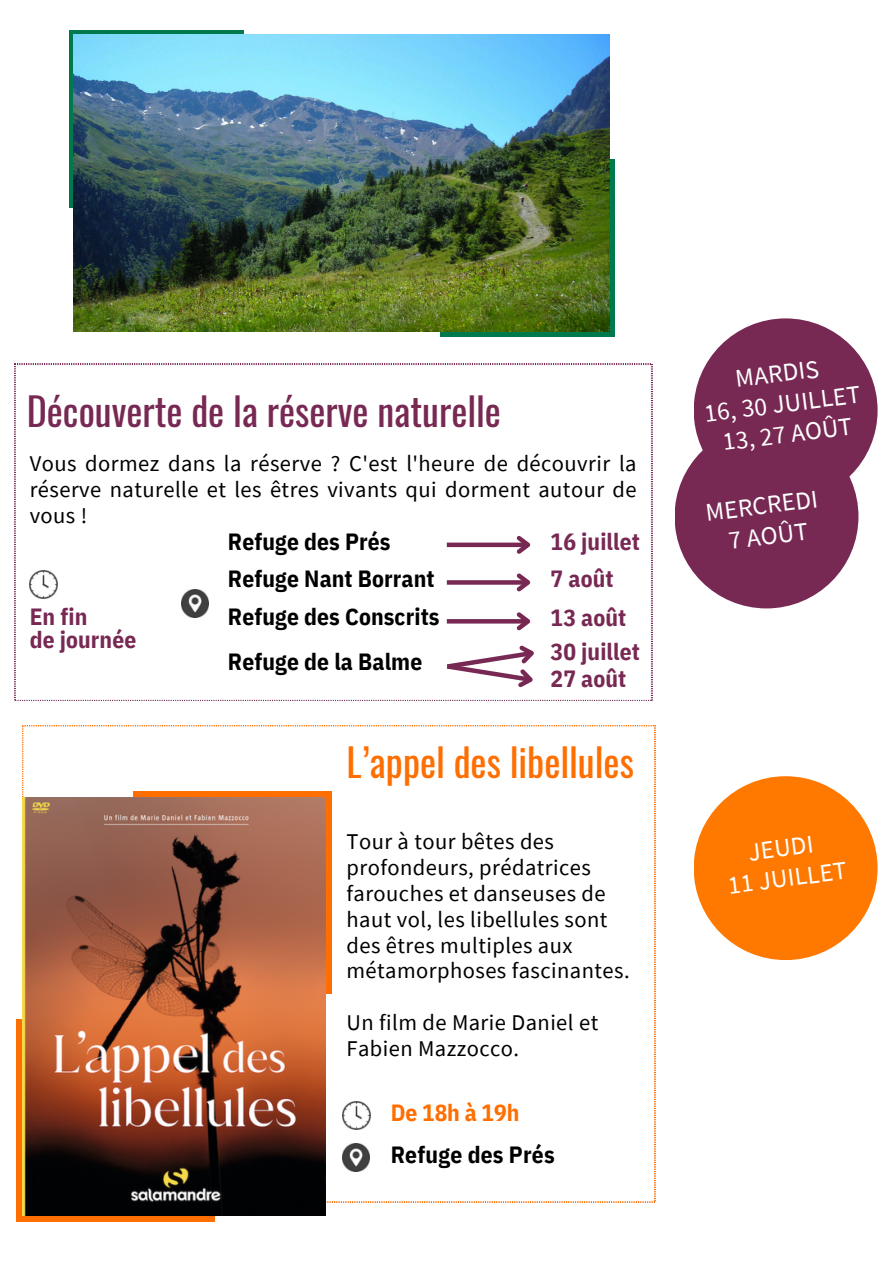
<style>
.page{position:relative;width:894px;height:1264px;background:#fff}
.page>*{position:absolute;margin:0;border:0;box-sizing:border-box;transform-origin:0 0}
.t1{font:38.25px "Oswald";color:#772953}
.t2{font:38.25px "Oswald";color:#ff6e00}
.t3{font:25.5px/30.5px "Source Sans Pro";color:#fff;text-align:center}
.t4{font:700 23.4px "IBM Plex Sans Cond";letter-spacing:.005em;color:#000}
.t5{font:700 23.4px/22.5px "IBM Plex Sans Cond";letter-spacing:.005em;color:#772953}
.t6{font:700 23.4px "IBM Plex Sans Cond";letter-spacing:-.005em;color:#ff6e00}
.t7{font:22.5px/25.8px "Source Sans Pro";letter-spacing:.02em;color:#000}
</style>
<div class="page">
<div style="left:693px;top:776px;width:184px;height:184px;background:#ff7900;border-radius:50%"></div>
<svg style="left:22px;top:725px;width:632px;height:477px"></svg>
<img style="left:342px;top:1101px;width:28px;height:28px">
<img style="left:342px;top:1143px;width:27px;height:28px">
<svg style="left:15px;top:364px;width:636px;height:336px"></svg>
<img style="left:29px;top:570px;width:28px;height:28px">
<div style="left:674px;top:424px;width:184px;height:184px;background:#772953;border-radius:50%"></div>
<div style="left:693px;top:318px;width:184px;height:184px;background:#772953;border-radius:50%"></div>
<img style="left:181px;top:589px;width:27px;height:28px">
<div style="left:446px;top:542px;width:82px;height:5px;background:#772953"></div>
<svg style="left:512px;top:532px;width:23px;height:26px"></svg>
<div style="left:133px;top:791px;width:198px;height:202px;background:#ff6e00"></div>
<div style="left:16px;top:1019px;width:198px;height:202px;background:#ff6e00"></div>
<img style="left:22px;top:797px;width:303px;height:418px">
<div style="left:440px;top:159px;width:175px;height:178px;background:#007a4d"></div>
<svg style="left:69px;top:30px;width:174px;height:178px;background:#128163"></svg>
<img style="left:74px;top:35px;width:535px;height:297px">
<svg style="left:442px;top:608px;width:99px;height:85px"></svg>
<svg style="left:446px;top:580px;width:66px;height:4px"></svg>
<svg style="left:512px;top:569px;width:23px;height:26px"></svg>
<h3 class="t1" style="left:27px;top:381px;width:475px">Découverte de la réserve naturelle</h3>
<h2 class="t7" style="left:30px;top:450px;width:608px;text-align:justify">Vous dormez dans la réserve ? C'est l'heure de découvrir la réserve naturelle et les êtres vivants qui dorment autour de vous !</h2>
<h3 class="t4" style="left:228px;top:525px;width:164px">Refuge des Prés</h3>
<p class="t5" style="left:550px;top:529px;width:91px">16 juillet</p>
<h2 class="t5" style="left:30px;top:605px;width:108px">En fin<br>de journée</h2>
<p class="t4" style="left:228px;top:563px;width:208px">Refuge Nant Borrant</p>
<h3 class="t5" style="left:550px;top:567px;width:64px">7 août</h3>
<h3 class="t4" style="left:228px;top:600px;width:213px">Refuge des Conscrits</h3>
<p class="t4" style="left:228px;top:646px;width:196px">Refuge de la Balme</p>
<p class="t5" style="left:550px;top:606px;width:77px">13 août</p>
<p class="t5" style="left:550px;top:639px;width:91px">30 juillet</p>
<p class="t5" style="left:550px;top:666px;width:77px">27 août</p>
<h3 class="t2" style="left:346px;top:732px;width:289px">L’appel des libellules</h3>
<h3 class="t7" style="left:346px;top:828px;width:284px">Tour à tour bêtes des profondeurs, prédatrices farouches et danseuses de haut vol, les libellules sont des êtres multiples aux métamorphoses fascinantes.</h3>
<h3 class="t7" style="left:346px;top:1009px;width:253px">Un film de Marie Daniel et<br>Fabien Mazzocco.</h3>
<h3 class="t6" style="left:390px;top:1097px;width:130px">De 18h à 19h</h3>
<h3 class="t4" style="left:390px;top:1139px;width:165px">Refuge des Prés</h3>
<h1 class="t3" style="left:698px;top:367px;width:159px;rotate:-7deg">MARDIS<br>16, 30 JUILLET<br>13, 27 AOÛT</h1>
<h1 class="t3" style="left:703px;top:497px;width:114px;rotate:-7deg">MERCREDI<br>7 AOÛT</h1>
<h3 class="t3" style="left:722px;top:839px;width:121px;rotate:-7deg">JEUDI<br>11 JUILLET</h3>
</div>
